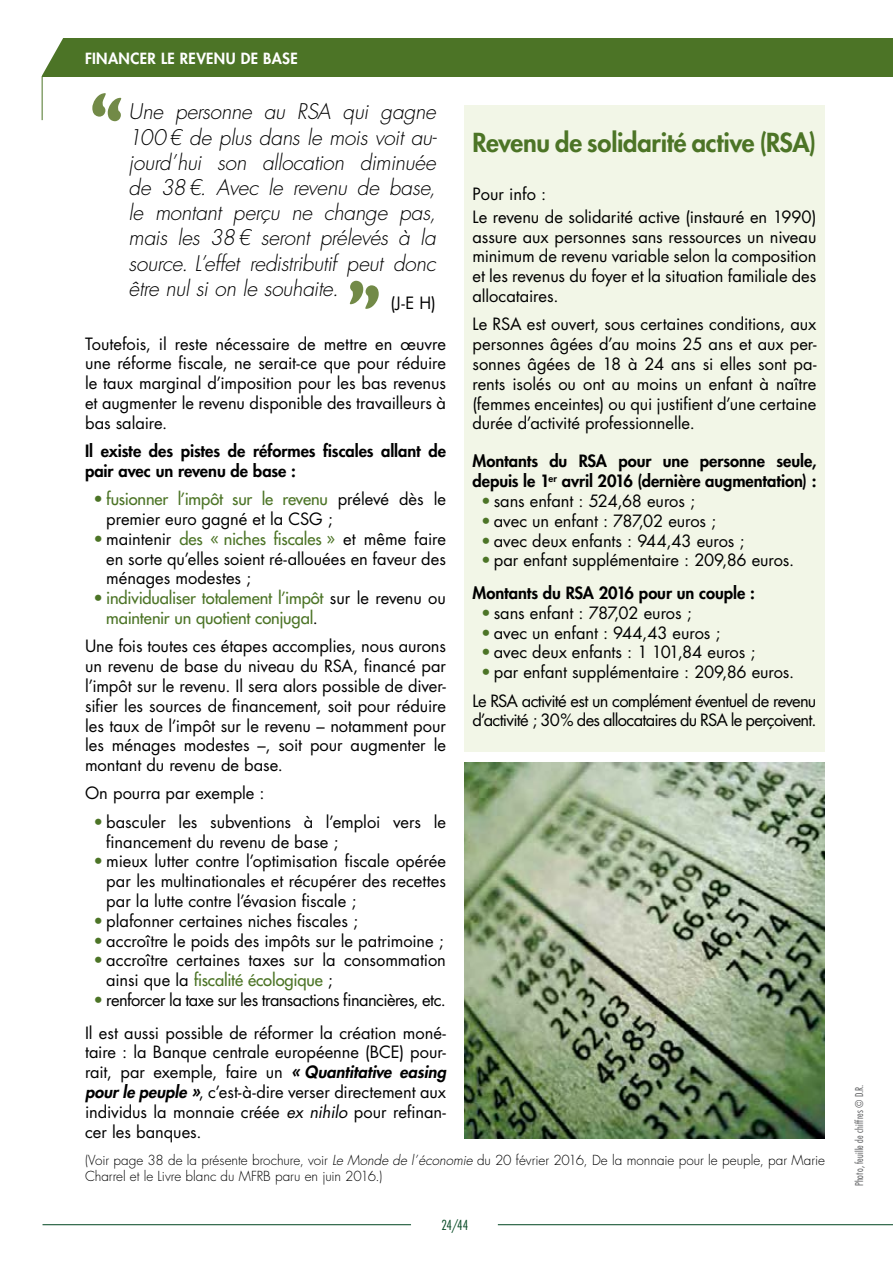
<style>
.page{position:relative;width:893px;height:1263px;background:#fff}
.page>*{position:absolute;margin:0;border:0;box-sizing:border-box;transform-origin:0 0}
.t1{font:90px "Apple Casual";color:#728a47}
.H3_vert{font:800 25.5px "Futura Std";letter-spacing:-.01em;color:#4c7426}
.t2{font:italic 300 21px/25.2px "Futura Std";letter-spacing:-.015em;color:#000;text-align:justify}
.Liste_pouces_vert{font:16.5px/19.8px "Futura Std";letter-spacing:-.005em;color:#000;text-align:justify}
.t3{font:800 16.5px/19.8px "Futura Std";letter-spacing:-.005em;color:#000}
.Liste_pouces_vert-2{font:16.5px/19.8px "Futura Std";letter-spacing:-.045em;color:#000}
.t4{font:500 16.5px/19.8px "Futura Std";letter-spacing:-.01em;color:#4c7426}
.Liste_pouces_vert-3{font:16.5px "Futura Std";letter-spacing:-.03em;color:#000}
.Nom_chapitre_en_tête{font:800 15px "Futura Std";letter-spacing:.025em;color:#fff}
.citation_date{font:300 13.5px/16.2px "Futura Std";letter-spacing:-.005em;color:#000}
.t5{font:300 condensed 13.5px "Futura Std";color:#004621}
.Credit_photo{font:300 condensed 10.5px "Futura Std";letter-spacing:.02em;color:#57585a}
.s1{font-weight:500;color:#4c7426}
.s2{color:#4c7426}
.s3{font-weight:400;color:#000}
.s4{font-weight:800;font-style:italic}
.s5{font-style:italic}
</style>
<div class="page">
<div style="left:43px;top:38px;width:850px;height:39px;background:#4c7426"></div>
<div style="left:464px;top:105px;width:361px;height:647px;background:#f2f6e7"></div>
<svg style="left:41px;top:38px;width:22px;height:39px"></svg>
<hr style="left:42px;top:76px;width:1px;height:44px;background:#4c7426">
<hr style="left:43px;top:1224px;width:368px;height:1px;background:#004621">
<hr style="left:498px;top:1224px;width:395px;height:1px;background:#004621">
<img style="left:464px;top:763px;width:361px;height:375px">
<p class="Nom_chapitre_en_tête" style="left:85px;top:49px;width:214px">FINANCER LE REVENU DE BASE</p>
<p class="t1" style="left:84px;top:82px;width:45px">“</p>
<p class="t2" style="left:129px;top:100px;width:310px">Une personne au RSA qui gagne 100€ de plus dans le mois voit au&shy;jourd’hui son allocation diminuée de 38€. Avec le revenu de base, le montant perçu ne change pas, mais les 38€ seront prélevés à la source. L’effet redistributif peut donc être nul si on le souhaite.</p>
<p class="t1" style="left:342px;top:270px;width:45px">”</p>
<h2 class="Liste_pouces_vert" style="left:390px;top:293px;width:47px">(J-E H)</h2>
<p class="Liste_pouces_vert" style="left:85px;top:334px;width:362px">Toutefois, il reste nécessaire de mettre en œuvre une réforme fiscale, ne serait-ce que pour réduire le taux marginal d’imposition pour les bas revenus et augmenter le revenu disponible des travailleurs à bas salaire.</p>
<p class="t3" style="left:85px;top:441px;width:362px">Il existe des pistes de réformes fiscales allant de pair avec un revenu de base :</p>
<p class="Liste_pouces_vert" style="left:106px;top:489px;width:341px;text-indent:-13px"><span class="s1">• fusionner l’impôt sur le revenu</span> prélevé dès le premier euro gagné et la CSG ;</p>
<p class="Liste_pouces_vert" style="left:106px;top:529px;width:341px;text-indent:-13px"><span class="s2">•</span> maintenir <span class="s1">des « niches fiscales »</span> et même faire en sorte qu’elles soient ré-allouées en faveur des ménages modestes ;</p>
<p class="t4" style="left:106px;top:588px;width:341px;text-indent:-13px">• individualiser totalement l’impôt <span class="s3">sur le revenu ou </span>maintenir un quotient conjugal<span class="s3">.</span></p>
<p class="Liste_pouces_vert" style="left:85px;top:636px;width:362px">Une fois toutes ces étapes accomplies, nous aurons un revenu de base du niveau du RSA, financé par l’impôt sur le revenu. Il sera alors possible de diver&shy;sifier les sources de financement, soit pour réduire les taux de l’impôt sur le revenu – notamment pour les ménages modestes –, soit pour augmenter le montant du revenu de base.</p>
<p class="Liste_pouces_vert" style="left:85px;top:784px;width:181px">On pourra par exemple :</p>
<p class="Liste_pouces_vert" style="left:106px;top:812px;width:341px;text-indent:-13px"><span class="s2">•</span> basculer les subventions à l’emploi vers le financement du revenu de base ;</p>
<p class="Liste_pouces_vert" style="left:106px;top:851px;width:341px;text-indent:-13px"><span class="s2">•</span> mieux lutter contre l’optimisation fiscale opérée par les multinationales et récupérer des recettes par la lutte contre l’évasion fiscale ;</p>
<p class="Liste_pouces_vert" style="left:94px;top:911px;width:266px"><span class="s2">•</span> plafonner certaines niches fiscales ;</p>
<p class="Liste_pouces_vert" style="left:94px;top:931px;width:352px"><span class="s2">•</span> accroître le poids des impôts sur le patrimoine ;</p>
<p class="Liste_pouces_vert" style="left:106px;top:950px;width:341px;text-indent:-13px"><span class="s2">•</span> accroître certaines taxes sur la consommation ainsi que la <span class="s1">fiscalité écologique</span> ;</p>
<p class="Liste_pouces_vert-3" style="left:94px;top:989px;width:354px"><span class="s2">•</span> renforcer la taxe sur les transactions financières, etc.</p>
<p class="Liste_pouces_vert" style="left:85px;top:1023px;width:362px">Il est aussi possible de réformer la création moné&shy;taire : la Banque centrale européenne (BCE) pour&shy;rait, par exemple, faire un <span class="s4">« Quantitative easing pour le peuple »</span>, c’est-à-dire verser directement aux individus la monnaie créée <span class="s5">ex nihilo</span> pour refinan&shy;cer les banques.</p>
<p class="H3_vert" style="left:472px;top:126px;width:345px">Revenu de solidarité active (RSA)</p>
<p class="Liste_pouces_vert" style="left:472px;top:184px;width:75px">Pour info :</p>
<p class="Liste_pouces_vert" style="left:472px;top:207px;width:345px">Le revenu de solidarité active (instauré en 1990) assure aux personnes sans ressources un niveau minimum de revenu variable selon la composition et les revenus du foyer et la situation familiale des allocataires.</p>
<p class="Liste_pouces_vert" style="left:472px;top:315px;width:345px">Le RSA est ouvert, sous certaines conditions, aux personnes âgées d’au moins 25 ans et aux per&shy;sonnes âgées de 18 à 24 ans si elles sont pa&shy;rents isolés ou ont au moins un enfant à naître (femmes enceintes) ou qui justifient d’une certaine durée d’activité professionnelle.</p>
<p class="t3" style="left:472px;top:451px;width:345px">Montants du RSA pour une personne seule, depuis le 1<sup>er</sup> avril 2016 (dernière augmentation) :</p>
<p class="Liste_pouces_vert" style="left:481px;top:491px;width:216px"><span class="s2">•</span> sans enfant : 524,68 euros ;</p>
<p class="Liste_pouces_vert" style="left:481px;top:511px;width:237px"><span class="s2">•</span> avec un enfant : 787,02 euros ;</p>
<p class="Liste_pouces_vert" style="left:481px;top:531px;width:265px"><span class="s2">•</span> avec deux enfants : 944,43 euros ;</p>
<p class="Liste_pouces_vert" style="left:481px;top:551px;width:315px"><span class="s2">•</span> par enfant supplémentaire : 209,86 euros.</p>
<p class="t3" style="left:472px;top:583px;width:284px">Montants du RSA 2016 pour un couple :</p>
<p class="Liste_pouces_vert" style="left:481px;top:603px;width:212px"><span class="s2">•</span> sans enfant : 787,02 euros ;</p>
<p class="Liste_pouces_vert" style="left:481px;top:623px;width:241px"><span class="s2">•</span> avec un enfant : 944,43 euros ;</p>
<p class="Liste_pouces_vert" style="left:481px;top:643px;width:276px"><span class="s2">•</span> avec deux enfants : 1 101,84 euros ;</p>
<p class="Liste_pouces_vert" style="left:481px;top:662px;width:315px"><span class="s2">•</span> par enfant supplémentaire : 209,86 euros.</p>
<p class="Liste_pouces_vert-2" style="left:472px;top:691px;width:345px">Le RSA activité est un complément éventuel de revenu d’activité ; 30% des allocataires du RSA le perçoivent.</p>
<p class="citation_date" style="left:85px;top:1152px;width:741px">(Voir page 38 de la présente brochure, voir <span class="s5">Le Monde de l’économie</span> du 20 février 2016, De la monnaie pour le peuple, par Marie<br>Charrel et le Livre blanc du MFRB paru en juin 2016.)</p>
<p class="t5" style="left:442px;top:1217px;width:28px">24/44</p>
<p class="Credit_photo" style="left:853px;top:1186px;width:104px;rotate:-90deg">Photo, feuille de chiffres © D.R.</p>
</div>
